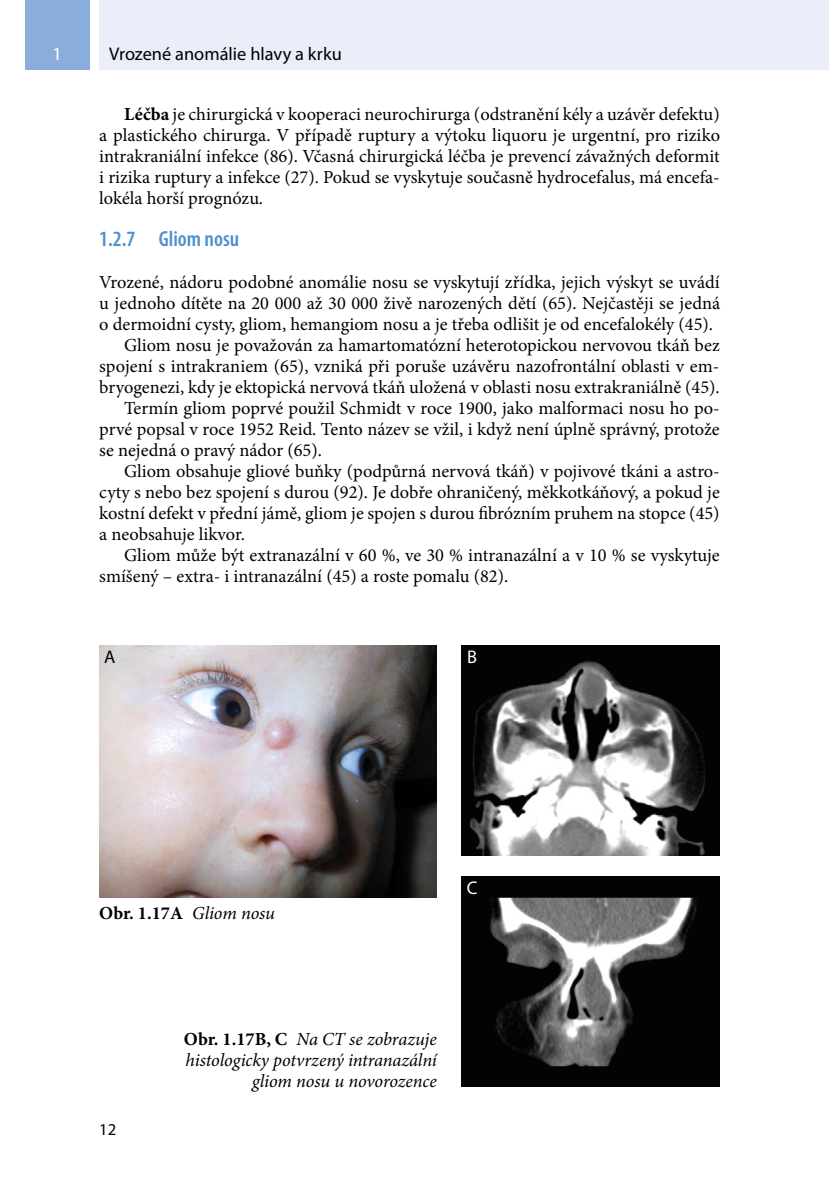
<style>
.page{position:relative;width:829px;height:1191px;background:#fff}
.page>*{position:absolute;margin:0;border:0;box-sizing:border-box;transform-origin:0 0}
.t1{font:600 condensed 21.88px "Myriad Pro";color:#4f8fcd}
.t2{font:18.38px/21px "Minion Pro";color:#000;text-align:justify}
.t3{font:italic 18.38px/21px "Minion Pro";letter-spacing:-.005em;color:#000;text-align:right}
.t4{font:18.38px "Myriad Pro";color:#000}
.t5{font:700 18.38px "Minion Pro";color:#000}
.t6{font:18.38px "Myriad Pro";color:#fff}
.t7{font:16.62px "Myriad Pro";color:#000}
.s1{font-weight:700}
.s2{font-weight:400;font-style:italic}
.s3{font-weight:700;font-style:normal}
</style>
<div class="page">
<div style="left:25px;top:0;width:64px;height:69px;background:#8baddc"></div>
<div style="left:99px;top:0;width:729px;height:69px;background:#e9eef9"></div>
<hr style="left:828px;top:0;width:1px;height:69px;background:#e9eef9">
<img style="left:99px;top:645px;width:338px;height:252px">
<img style="left:461px;top:645px;width:258px;height:210px">
<img style="left:461px;top:876px;width:258px;height:210px">
<p class="t6" style="left:52px;top:42px;width:11px">1</p>
<p class="t4" style="left:109px;top:42px;width:234px">Vrozené anomálie hlavy a krku</p>
<p class="t2" style="left:99px;top:104px;width:622px;text-indent:25px"><span class="s1">Léčba</span> je chirurgická v kooperaci neurochirurga (odstranění kély a uzávěr defektu) a plastického chirurga. V případě ruptury a výtoku liquoru je urgentní, pro riziko intrakraniální infekce (86). Včasná chirurgická léčba je prevencí závažných deformit i rizika ruptury a infekce (27). Pokud se vyskytuje současně hydrocefalus, má encefa&shy;lokéla horší prognózu.</p>
<p class="t1" style="left:99px;top:225px;width:141px">1.2.7 Gliom nosu</p>
<p class="t2" style="left:99px;top:272px;width:622px">Vrozené, nádoru podobné anomálie nosu se vyskytují zřídka, jejich výskyt se uvádí</p>
<p class="t2" style="left:99px;top:293px;width:622px">u jednoho dítěte na 20 000 až 30 000 živě narozených dětí (65). Nejčastěji se jedná</p>
<p class="t2" style="left:99px;top:314px;width:615px">o dermoidní cysty, gliom, hemangiom nosu a je třeba odlišit je od encefalokély (45).</p>
<p class="t2" style="left:124px;top:335px;width:597px">Gliom nosu je považován za hamartomatózní heterotopickou nervovou tkáň bez</p>
<p class="t2" style="left:99px;top:356px;width:621px">spojení s intrakraniem (65), vzniká při poruše uzávěru nazofrontální oblasti v em-</p>
<p class="t2" style="left:99px;top:377px;width:622px">bryogenezi, kdy je ektopická nervová tkáň uložená v oblasti nosu extrakraniálně (45).</p>
<p class="t2" style="left:124px;top:398px;width:595px">Termín gliom poprvé použil Schmidt v roce 1900, jako malformaci nosu ho po-</p>
<p class="t2" style="left:99px;top:419px;width:622px">prvé popsal v roce 1952 Reid. Tento název se vžil, i když není úplně správný, protože</p>
<p class="t2" style="left:99px;top:440px;width:224px">se nejedná o pravý nádor (65).</p>
<p class="t2" style="left:124px;top:461px;width:597px">Gliom obsahuje gliové buňky (podpůrná nervová tkáň) v pojivové tkáni a astro-</p>
<p class="t2" style="left:99px;top:482px;width:622px">cyty s nebo bez spojení s durou (92). Je dobře ohraničený, měkkotkáňový, a pokud je</p>
<p class="t2" style="left:99px;top:503px;width:621px">kostní defekt v přední jámě, gliom je spojen s durou fibrózním pruhem na stopce (45)</p>
<p class="t2" style="left:99px;top:524px;width:147px">a neobsahuje likvor.</p>
<p class="t2" style="left:124px;top:545px;width:597px">Gliom může být extranazální v 60 %, ve 30 % intranazální a v 10 % se vyskytuje</p>
<p class="t2" style="left:99px;top:566px;width:410px">smíšený – extra- i intranazální (45) a roste pomalu (82).</p>
<p class="t4" style="left:104px;top:645px;width:13px">A</p>
<p class="t6" style="left:467px;top:645px;width:11px">B</p>
<p class="t5" style="left:99px;top:899px;width:177px">Obr. 1.17A <span class="s2">Gliom nosu</span></p>
<p class="t6" style="left:467px;top:876px;width:12px">C</p>
<p class="t7" style="left:99px;top:1119px;width:19px">12</p>
<p class="t3" style="left:184px;top:1028px;width:254px"><span class="s3">Obr. 1.17B, C</span> Na CT se zobrazuje histologicky potvrzený intranazální gliom nosu u novorozence</p>
</div>
